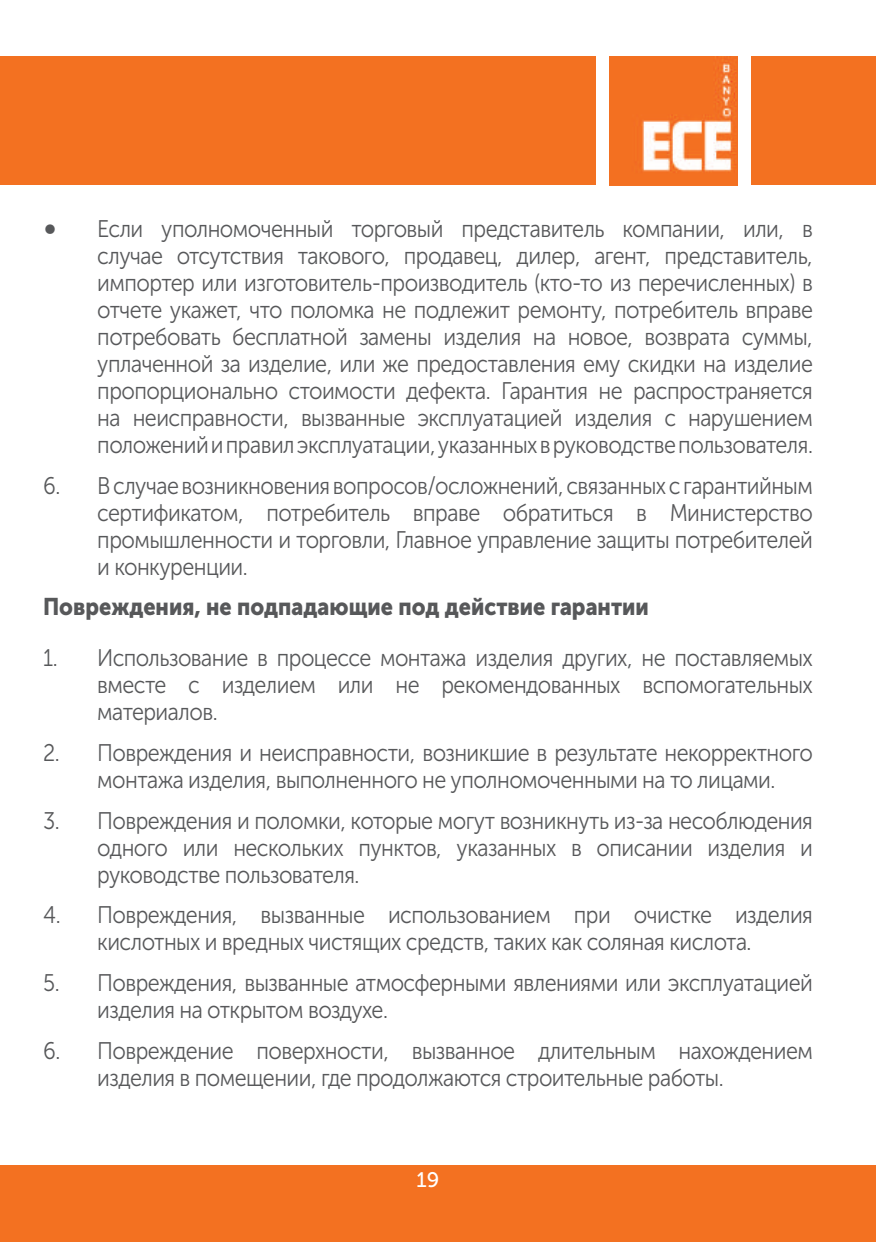
<style>
.page{position:relative;width:876px;height:1242px;background:#fff}
.page>*{position:absolute;margin:0;border:0;box-sizing:border-box;transform-origin:0 0}
.t1{font:24px/27px "Museo Sans Cyrl 300";letter-spacing:-.025em;color:#57585a;text-align:justify;scale:.9 1}
.t2{font:24px "Museo Sans Cyrl 900";color:#57585a;scale:.9 1}
.t3{font:21px "Museo Sans 500";color:#fff}
.s1{font-family:"Minion Pro";font-size:36px}
</style>
<div class="page">
<div style="left:752px;top:57px;width:124px;height:128px;background:#f37121"></div>
<div style="left:0;top:1165px;width:876px;height:77px;background:#f37121"></div>
<img style="left:609px;top:57px;width:129px;height:128px">
<div style="left:0;top:57px;width:595px;height:128px;background:#f37121"></div>
<p class="t1" style="left:97px;top:215px;width:797px;text-indent:-54px"><span class="s1">•</span> Если уполномоченный торговый представитель компании, или, в случае отсутствия такового, продавец, дилер, агент, представитель, импортер или изготовитель-производитель (кто-то из перечисленных) в отчете укажет, что поломка не подлежит ремонту, потребитель вправе потребовать бесплатной замены изделия на новое, возврата суммы, уплаченной за изделие, или же предоставления ему скидки на изделие пропорционально стоимости дефекта. Гарантия не распространяется на неисправности, вызванные эксплуатацией изделия с нарушением положений и правил эксплуатации, указанных в руководстве пользователя.</p>
<p class="t1" style="left:97px;top:472px;width:797px;text-indent:-54px">6. В случае возникновения вопросов/осложнений, связанных с гарантийным сертификатом, потребитель вправе обратиться в Министерство промышленности и торговли, Главное управление защиты потребителей и конкуренции.</p>
<p class="t2" style="left:43px;top:593px;width:674px">Повреждения, не подпадающие под действие гарантии</p>
<p class="t1" style="left:97px;top:645px;width:797px;text-indent:-54px">1. Использование в процессе монтажа изделия других, не поставляемых вместе с изделием или не рекомендованных вспомогательных материалов.</p>
<p class="t1" style="left:97px;top:739px;width:797px;text-indent:-54px">2. Повреждения и неисправности, возникшие в результате некорректного монтажа изделия, выполненного не уполномоченными на то лицами.</p>
<p class="t1" style="left:97px;top:807px;width:797px;text-indent:-54px">3. Повреждения и поломки, которые могут возникнуть из-за несоблюдения одного или нескольких пунктов, указанных в описании изделия и руководстве пользователя.</p>
<p class="t1" style="left:43px;top:901px;width:857px;text-align:center">4. Повреждения, вызванные использованием при очистке изделия кислотных и вредных чистящих средств, таких как соляная кислота.</p>
<p class="t1" style="left:97px;top:969px;width:797px;text-indent:-54px">5. Повреждения, вызванные атмосферными явлениями или эксплуатацией изделия на открытом воздухе.</p>
<p class="t1" style="left:97px;top:1037px;width:797px;text-indent:-54px">6. Повреждение поверхности, вызванное длительным нахождением изделия в помещении, где продолжаются строительные работы.</p>
<p class="t3" style="left:416px;top:1168px;width:24px">19</p>
</div>
